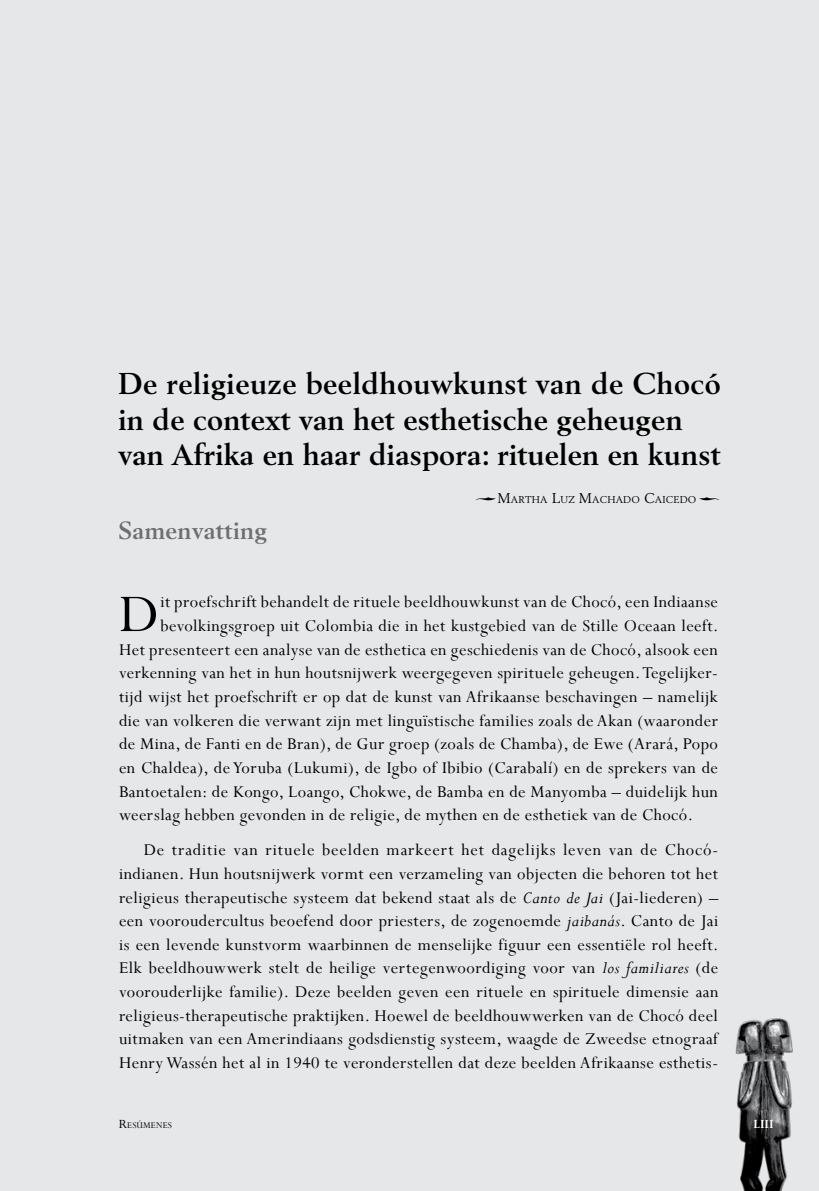
<style>
.page{position:relative;width:819px;height:1191px;background:#fff}
.page>*{position:absolute;margin:0;border:0;box-sizing:border-box;transform-origin:0 0}
.t1{font:59.68px "Perpetua";color:#000}
.t2{font:700 29.75px/35.7px "Berling LT Std";letter-spacing:.005em;color:#000}
.t3{font:700 24.5px "Berling LT Std";letter-spacing:.015em;color:#6d6f71}
.t4{font:18.38px/23.6px "Perpetua";letter-spacing:.025em;color:#000;text-align:justify}
.t5{font:700 14px "Perpetua";color:#fff;scale:.9 1}
.t6{font:9.8px "Berling LT Std";letter-spacing:.015em;color:#000}
.t7{font:9.8px "Perpetua";letter-spacing:.015em;color:#000}
.s1{font-size:14px}
.s2{font-style:italic}
</style>
<div class="page">
<div style="left:1px;top:0;width:818px;height:1191px;background:#e6e7e8"></div>
<hr style="left:0;top:0;width:1px;height:1191px;background:#e6e7e8">
<img style="left:735px;top:1018px;width:58px;height:173px">
<h2 class="t2" style="left:118px;top:365px;width:603px">De religieuze beeldhouwkunst van de Chocó in de context van het esthetische geheugen van Afrika en haar diaspora: rituelen en kunst</h2>
<h3 class="t3" style="left:118px;top:516px;width:150px">Samenvatting</h3>
<p class="t6" style="left:497px;top:493px;width:200px"><span class="s1">M</span>ARTHA <span class="s1">L</span>UZ <span class="s1">M</span>ACHADO <span class="s1">C</span>AICEDO</p>
<h1 class="t1" style="left:119px;top:576px;width:41px">D</h1>
<p class="t4" style="left:160px;top:590px;width:559px">it proefschrift behandelt de rituele beeldhouwkunst van de Chocó, een Indiaanse</p>
<p class="t4" style="left:160px;top:613px;width:560px">bevolkingsgroep uit Colombia die in het kustgebied van de Stille Oceaan leeft.</p>
<p class="t4" style="left:119px;top:637px;width:600px">Het presenteert een analyse van de esthetica en geschiedenis van de Chocó, alsook een</p>
<p class="t4" style="left:119px;top:661px;width:600px">verkenning van het in hun houtsnijwerk weergegeven spirituele geheugen. Tegelijker-</p>
<p class="t4" style="left:119px;top:684px;width:600px">tijd wijst het proefschrift er op dat de kunst van Afrikaanse beschavingen – namelijk</p>
<p class="t4" style="left:119px;top:708px;width:600px">die van volkeren die verwant zijn met linguïstische families zoals de Akan (waaronder</p>
<p class="t4" style="left:119px;top:732px;width:600px">de Mina, de Fanti en de Bran), de Gur groep (zoals de Chamba), de Ewe (Arará, Popo</p>
<p class="t4" style="left:119px;top:755px;width:600px">en Chaldea), de Yoruba (Lukumi), de Igbo of Ibibio (Carabalí) en de sprekers van de</p>
<p class="t4" style="left:119px;top:779px;width:600px">Bantoetalen: de Kongo, Loango, Chokwe, de Bamba en de Manyomba – duidelijk hun</p>
<p class="t4" style="left:119px;top:802px;width:575px">weerslag hebben gevonden in de religie, de mythen en de esthetiek van de Chocó.</p>
<p class="t4" style="left:119px;top:837px;width:601px;text-indent:25px">De traditie van rituele beelden markeert het dagelijks leven van de Chocó&shy;indianen. Hun houtsnijwerk vormt een verzameling van objecten die behoren tot het religieus therapeutische systeem dat bekend staat als de <span class="s2">Canto de Jai</span> (Jai-liederen) – een vooroudercultus beoefend door priesters, de zogenoemde <span class="s2">jaibanás</span>. Canto de Jai is een levende kunstvorm waarbinnen de menselijke figuur een essentiële rol heeft.<br>Elk beeldhouwwerk stelt de heilige vertegenwoordiging voor van <span class="s2">los familiares</span> (de voorouderlijke familie). Deze beelden geven een rituele en spirituele dimensie aan religieus-therapeutische praktijken. Hoewel de beeldhouwwerken van de Chocó deel uitmaken van een Amerindiaans godsdienstig systeem, waagde de Zweedse etnograaf Henry Wassén het al in 1940 te veronderstellen dat deze beelden Afrikaanse esthetis-</p>
<p class="t7" style="left:119px;top:1119px;width:55px"><span class="s1">R</span>esúmenes</p>
<p class="t5" style="left:753px;top:1115px;width:24px">LIII</p>
</div>
